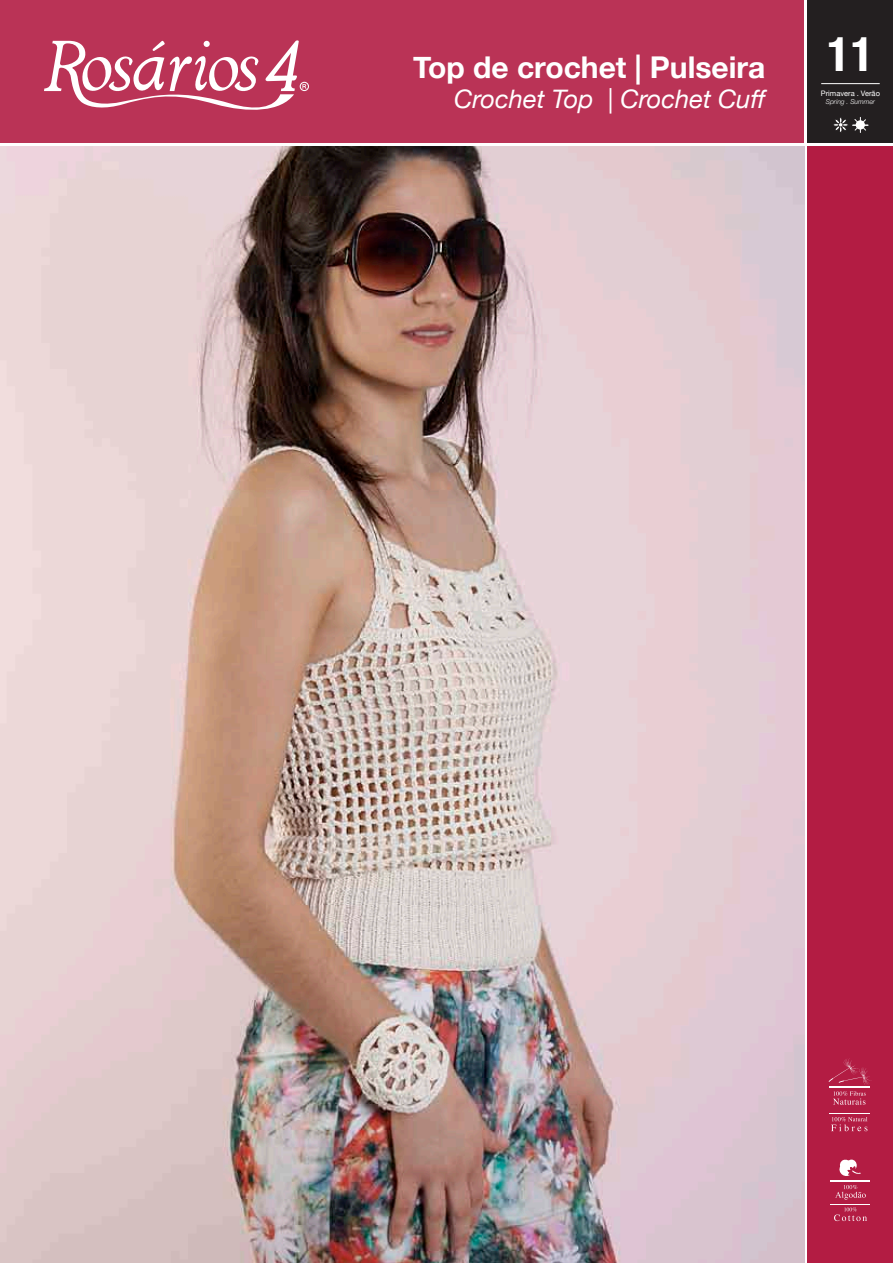
<style>
.page{position:relative;width:893px;height:1263px;background:#fff}
.page>*{position:absolute;margin:0;border:0;box-sizing:border-box;transform-origin:0 0}
.t1{font:700 condensed 48px "Helvetica Neue";color:#fff}
.t2{font:700 30px "Helvetica Neue";color:#fff}
.t3{font:italic 25.5px "Helvetica Neue";color:#fff}
.t4{font:7.5px "Helvetica Neue";color:#fff}
.t5{font:italic 300 6.75px "Helvetica Neue";color:#fff}
</style>
<div class="page">
<div style="left:808px;top:146px;width:85px;height:1117px;background:#b31c43"></div>
<div style="left:808px;top:0;width:85px;height:142px;background:#231f20"></div>
<img style="left:0;top:146px;width:804px;height:1117px">
<hr style="left:821px;top:83px;width:59px;height:1px;background:#fff">
<div style="left:0;top:0;width:804px;height:142px;background:#ba3356"></div>
<svg style="left:44px;top:40px;width:265px;height:70px"></svg>
<svg style="left:833px;top:1091px;width:33px;height:14px"></svg>
<hr style="left:829px;top:1086px;width:41px;height:1px;background:#fff">
<hr style="left:829px;top:1088px;width:41px;height:1px;background:#fff">
<svg style="left:828px;top:1058px;width:44px;height:27px"></svg>
<hr style="left:829px;top:1113px;width:41px;height:1px;background:#fff">
<svg style="left:831px;top:1117px;width:36px;height:14px"></svg>
<hr style="left:831px;top:1180px;width:39px;height:1px;background:#fff">
<hr style="left:831px;top:1181px;width:39px;height:1px;background:#fff">
<svg style="left:839px;top:1159px;width:22px;height:17px"></svg>
<svg style="left:835px;top:1185px;width:31px;height:14px"></svg>
<svg style="left:834px;top:1207px;width:33px;height:14px"></svg>
<hr style="left:831px;top:1204px;width:39px;height:1px;background:#fff">
<svg style="left:833px;top:117px;width:35px;height:16px"></svg>
<p class="t2" style="left:413px;top:49px;width:354px">Top de crochet | Pulseira</p>
<p class="t3" style="left:454px;top:84px;width:313px">Crochet Top | Crochet Cuff</p>
<h1 class="t1" style="left:827px;top:25px;width:48px">11</h1>
<p class="t4" style="left:821px;top:89px;width:61px">Primavera . Verão</p>
<p class="t5" style="left:826px;top:98px;width:51px">Spring . Summer</p>
</div>
